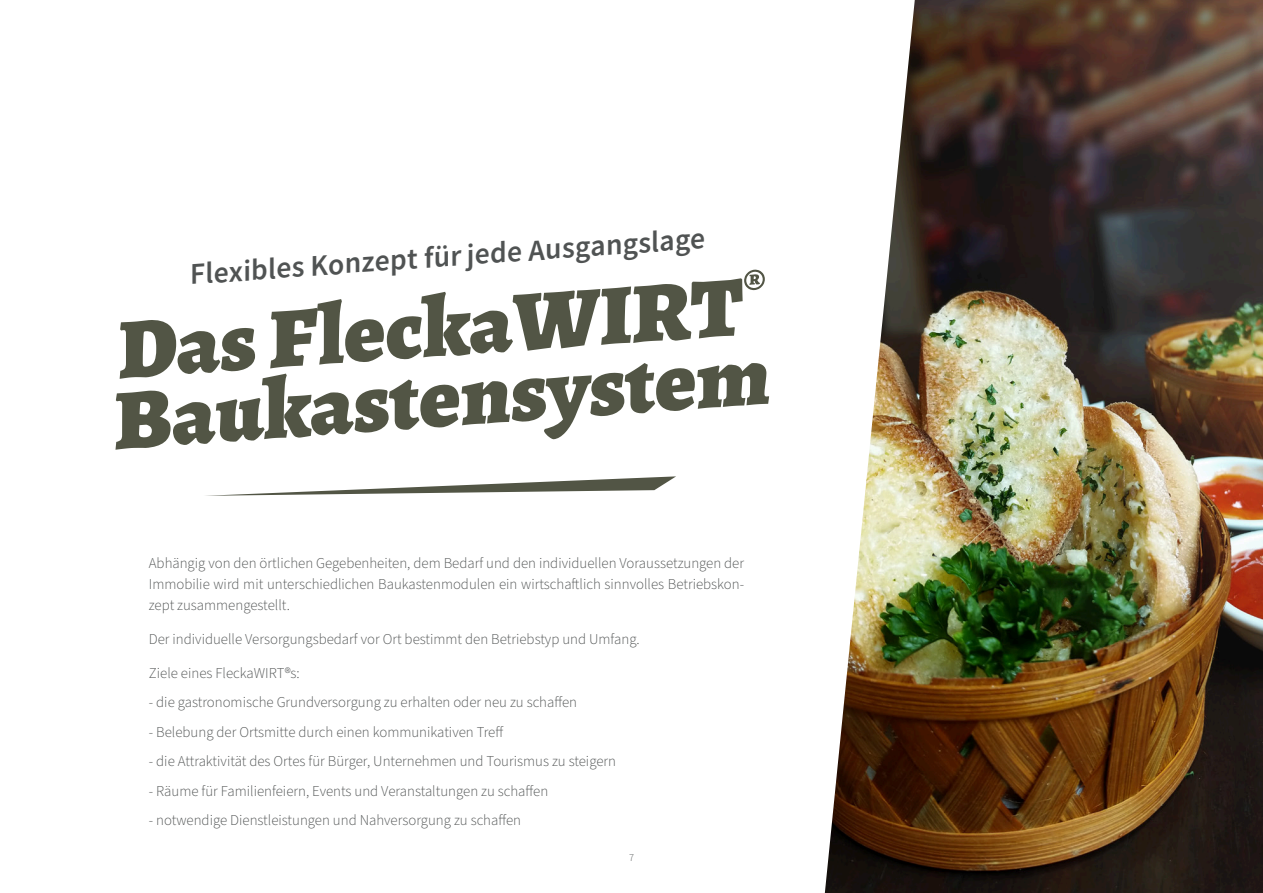
<style>
.page{position:relative;width:1263px;height:893px;background:#fff}
.page>*{position:absolute;margin:0;border:0;box-sizing:border-box;transform-origin:0 0}
.t1{font:900 85.5px/70.5px "Alegreya";color:#525545}
.t2{font:30px "Source Sans Variable";color:#505353}
.t3{font:300 15px/21px "Source Sans Pro";color:#505353;text-align:justify}
.t4{font:300 10.5px "Source Sans Pro";color:#505353}
</style>
<div class="page">
<img style="left:825px;top:0;width:438px;height:893px">
<svg style="left:206px;top:476px;width:470px;height:20px"></svg>
<h2 class="t2" style="left:188px;top:256px;width:518px;rotate:-4deg">Flexibles Konzept für jede Ausgangslage</h2>
<h1 class="t1" style="left:105px;top:311px;width:662px;rotate:-4deg">Das FleckaWIRT<sup>®<br></sup>Baukastensystem</h1>
<p class="t3" style="left:149px;top:553px;width:597px">Abhängig von den örtlichen Gegebenheiten, dem Bedarf und den individuellen Voraussetzungen der Immobilie wird mit unterschiedlichen Baukastenmodulen ein wirtschaftlich sinnvolles Betriebskon&shy;zept zusammengestellt.</p>
<p class="t3" style="left:149px;top:629px;width:492px">Der individuelle Versorgungsbedarf vor Ort bestimmt den Betriebstyp und Umfang.</p>
<p class="t3" style="left:149px;top:663px;width:153px">Ziele eines FleckaWIRT®s:</p>
<p class="t3" style="left:149px;top:692px;width:430px">- die gastronomische Grundversorgung zu erhalten oder neu zu schaffen</p>
<p class="t3" style="left:149px;top:722px;width:356px">- Belebung der Ortsmitte durch einen kommunikativen Treff</p>
<p class="t3" style="left:149px;top:751px;width:469px">- die Attraktivität des Ortes für Bürger, Unternehmen und Tourismus zu steigern</p>
<p class="t3" style="left:149px;top:781px;width:401px">- Räume für Familienfeiern, Events und Veranstaltungen zu schaffen</p>
<p class="t3" style="left:149px;top:810px;width:374px">- notwendige Dienstleistungen und Nahversorgung zu schaffen</p>
<p class="t4" style="left:629px;top:851px;width:6px">7</p>
</div>
